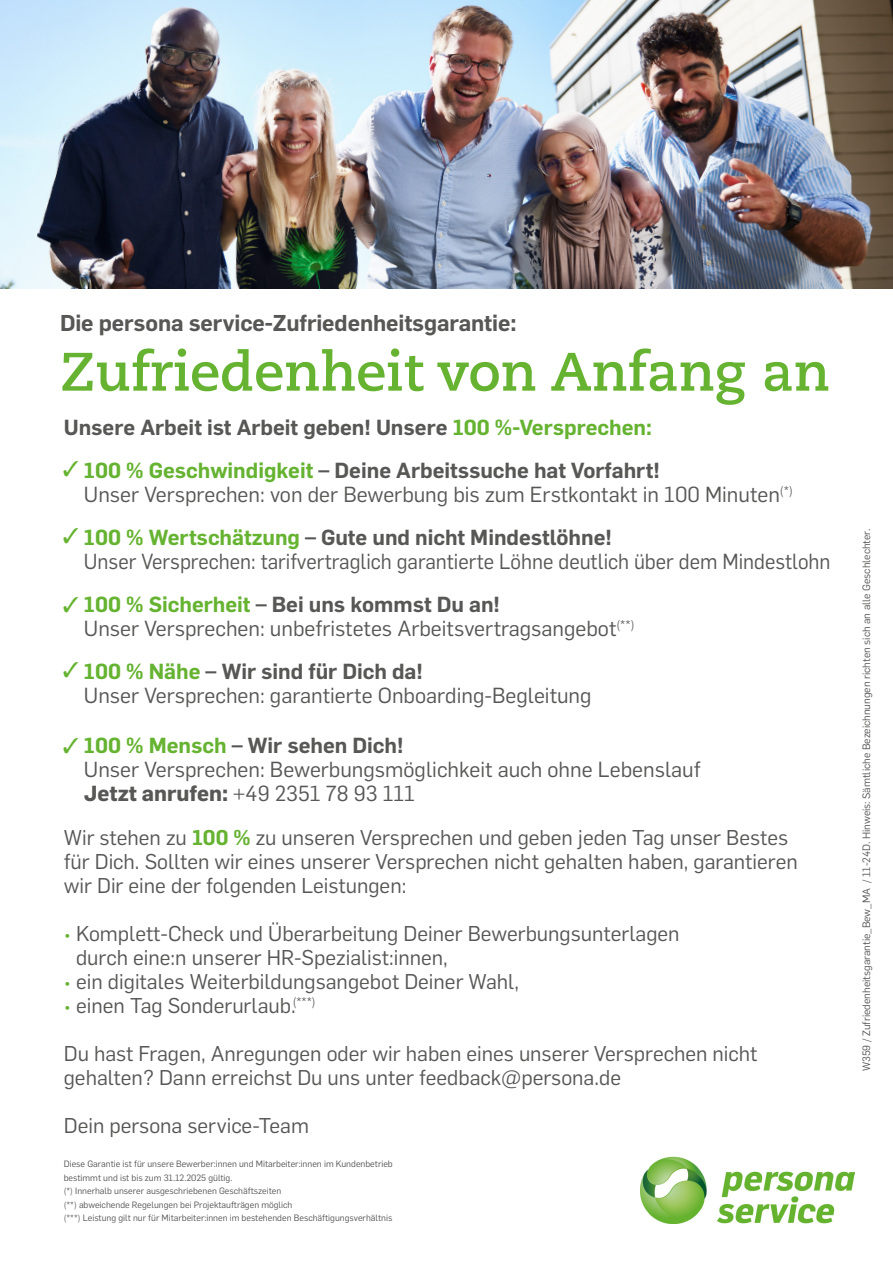
<style>
.page{position:relative;width:893px;height:1263px;background:#fff}
.page>*{position:absolute;margin:0;border:0;box-sizing:border-box;transform-origin:0 0}
.t1{font:700 54px "Caecilia Com 75";color:#65b331}
.t2{font:600 22.5px "Flama";letter-spacing:-.005em;color:#575756}
.t3{font:21.45px/24.2px "Flama";color:#575756}
.t4{font:21.45px/24.2px "Flama";color:#575756;scale:.95 1}
.t5{font:600 21.45px "Flama";color:#575756}
.t6{font:21px/24px "Flama";color:#575756}
.t7{font:10.5px "Flama";color:#575756}
.t8{font:9px/13.5px "Flama";color:#575756}
.s1{color:#65b331}
.s2{font-weight:600;color:#65b331}
.s3{font-weight:600}
.s4{font-weight:700}
.s5{font-family:"Raleway";color:#65b331}
</style>
<div class="page">
<img style="left:0;top:0;width:893px;height:288px">
<img style="left:641px;top:1157px;width:214px;height:67px">
<p class="t2" style="left:60px;top:306px;width:458px">Die persona service-Zufriedenheitsgarantie:</p>
<h1 class="t1" style="left:60px;top:335px;width:771px">Zufriedenheit von Anfang an</h1>
<p class="t5" style="left:64px;top:411px;width:590px">Unsere Arbeit ist Arbeit geben! Unsere <span class="s1">100 %-Versprechen:</span></p>
<p class="t3" style="left:84px;top:457px;width:710px;text-indent:-21px"><span class="s1">✓</span> <span class="s2">100 % Geschwindigkeit</span> <span class="s3">– Deine Arbeitssuche hat Vorfahrt!<br></span>Unser Versprechen: von der Bewerbung bis zum Erstkontakt in 100 Minuten<sup>(*)</sup></p>
<p class="t4" style="left:84px;top:524px;width:787px;text-indent:-21px"><span class="s1">✓</span> <span class="s2">100 % Wertschätzung</span> <span class="s3">– Gute und nicht Mindestlöhne!<br></span>Unser Versprechen: tarifvertraglich garantierte Löhne deutlich über dem Mindestlohn</p>
<p class="t3" style="left:84px;top:591px;width:552px;text-indent:-21px"><span class="s1">✓</span> <span class="s2">100 % Sicherheit</span> <span class="s3">– Bei uns kommst Du an!<br></span>Unser Versprechen: unbefristetes Arbeitsvertragsangebot<sup>(**)</sup></p>
<p class="t3" style="left:84px;top:658px;width:509px;text-indent:-21px"><span class="s1">✓</span> <span class="s2">100 % Nähe</span> <span class="s3">– Wir sind für Dich da!<br></span>Unser Versprechen: garantierte Onboarding-Begleitung</p>
<p class="t3" style="left:84px;top:732px;width:618px;text-indent:-21px"><span class="s1">✓</span> <span class="s2">100 % Mensch</span> <span class="s3">– Wir sehen Dich!<br></span>Unser Versprechen: Bewerbungsmöglichkeit auch ohne Lebenslauf<br><span class="s4">Jetzt anrufen:</span> +49 2351 78 93 111</p>
<p class="t6" style="left:64px;top:824px;width:736px">Wir stehen zu <span class="s2">100 %</span> zu unseren Versprechen und geben jeden Tag unser Bestes für Dich. Sollten wir eines unserer Versprechen nicht gehalten haben, garantieren wir Dir eine der folgenden Leistungen:</p>
<p class="t6" style="left:76px;top:920px;width:605px;text-indent:-12px"><span class="s5">•</span> Komplett-Check und Überarbeitung Deiner Bewerbungsunterlagen durch eine:n unserer HR-Spezialist:innen,</p>
<p class="t6" style="left:64px;top:968px;width:457px"><span class="s5">•</span> ein digitales Weiterbildungsangebot Deiner Wahl,</p>
<p class="t6" style="left:64px;top:992px;width:253px"><span class="s5">•</span> einen Tag Sonderurlaub.<sup>(***)</sup></p>
<p class="t6" style="left:64px;top:1040px;width:695px">Du hast Fragen, Anregungen oder wir haben eines unserer Versprechen nicht gehalten? Dann erreichst Du uns unter feedback@persona.de</p>
<p class="t6" style="left:64px;top:1112px;width:247px">Dein persona service-Team</p>
<p class="t8" style="left:64px;top:1157px;width:330px">Diese Garantie ist für unsere Bewerber:innen und Mitarbeiter:innen im Kundenbetrieb bestimmt und ist bis zum 31.12.2025 gültig.<br>(*) Innerhalb unserer ausgeschriebenen Geschäftszeiten<br>(**) abweichende Regelungen bei Projektaufträgen möglich<br>(***) Leistung gilt nur für Mitarbeiter:innen im bestehenden Beschäftigungsverhältnis</p>
<p class="t7" style="left:859px;top:1071px;width:544px;rotate:-90deg">W359 / Zufriedenheitsgarantie_Bew_MA / 11-24D. Hinweis: Sämtliche Bezeichnungen richten sich an alle Geschlechter.</p>
</div>
